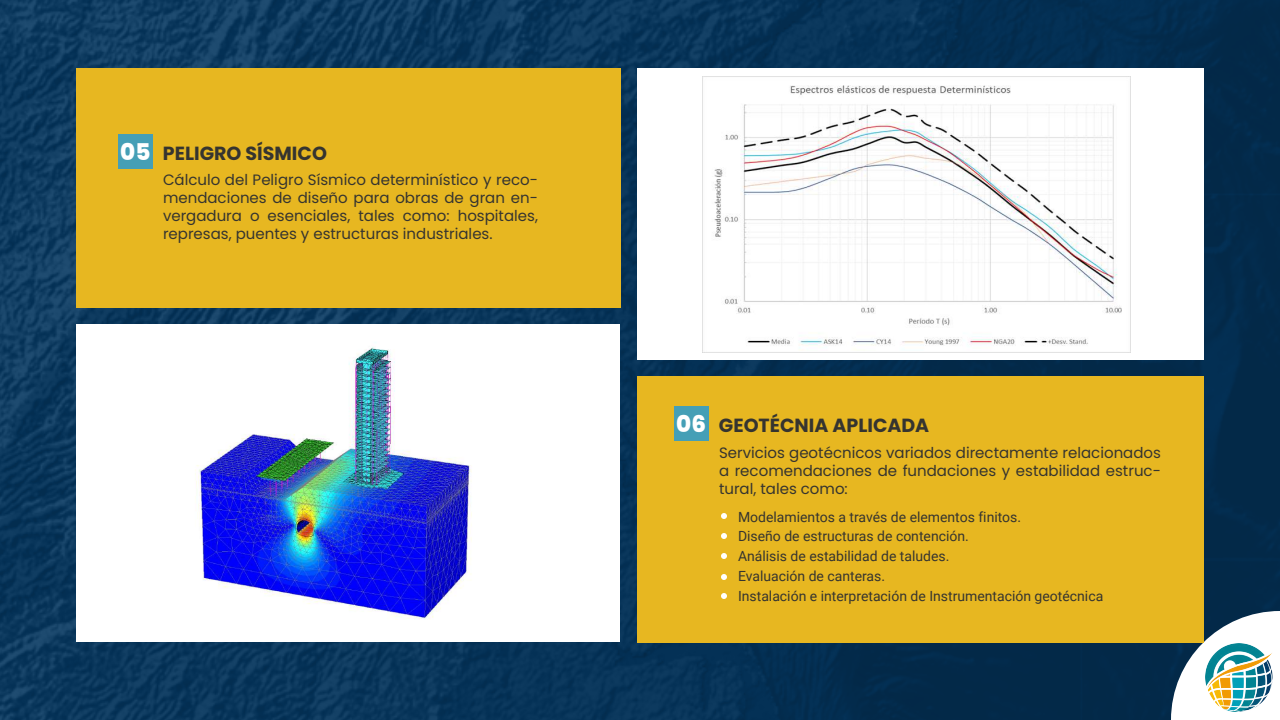
<style>
.page{position:relative;width:1280px;height:720px;background:#fff}
.page>*{position:absolute;margin:0;border:0;box-sizing:border-box;transform-origin:0 0}
.t1{font:700 19px "Poppins";color:#353430}
.t2{font:15px/18px "Poppins";color:#353430;text-align:justify}
.t3{font:14px/19.8px "Roboto";color:#353430}
.s1{font-weight:800;font-size:23px;color:#fff}
</style>
<div class="page">
<img style="left:0;top:0;width:1280px;height:720px">
<div style="left:76px;top:69px;width:545px;height:239px;background:#e7b721"></div>
<div style="left:637px;top:69px;width:567px;height:291px;background:#fff"></div>
<svg style="left:1171px;top:611px;width:109px;height:109px"></svg>
<img style="left:1205px;top:644px;width:67px;height:67px">
<div style="left:118px;top:134px;width:35px;height:35px;background:#459fb6"></div>
<img style="left:702px;top:76px;width:428px;height:277px">
<div style="left:637px;top:376px;width:567px;height:267px;background:#e7b721"></div>
<div style="left:674px;top:406px;width:35px;height:35px;background:#459fb6"></div>
<svg style="left:721px;top:533px;width:6px;height:6px"></svg>
<svg style="left:721px;top:553px;width:6px;height:6px"></svg>
<svg style="left:721px;top:574px;width:6px;height:6px"></svg>
<svg style="left:721px;top:593px;width:6px;height:6px"></svg>
<svg style="left:721px;top:513px;width:6px;height:6px"></svg>
<div style="left:76px;top:325px;width:544px;height:317px;background:#fff"></div>
<img style="left:195px;top:347px;width:277px;height:273px">
<p class="t1" style="left:120px;top:142px;width:208px"><span class="s1">05</span> PELIGRO SÍSMICO</p>
<p class="t2" style="left:163px;top:171px;width:377px">Cálculo del Peligro Sísmico determinístico y reco&shy;mendaciones de diseño para obras de gran en&shy;vergadura o esenciales, tales como: hospitales, represas, puentes y estructuras industriales.</p>
<p class="t1" style="left:676px;top:414px;width:255px"><span class="s1">06</span> GEOTÉCNIA APLICADA</p>
<p class="t2" style="left:719px;top:444px;width:444px">Servicios geotécnicos variados directamente relacionados a recomendaciones de fundaciones y estabilidad estruc&shy;tural, tales como:</p>
<p class="t3" style="left:738px;top:506px;width:367px">Modelamientos a través de elementos finitos.<br>Diseño de estructuras de contención.<br>Análisis de estabilidad de taludes.<br>Evaluación de canteras.<br>Instalación e interpretación de Instrumentación geotécnica</p>
</div>
